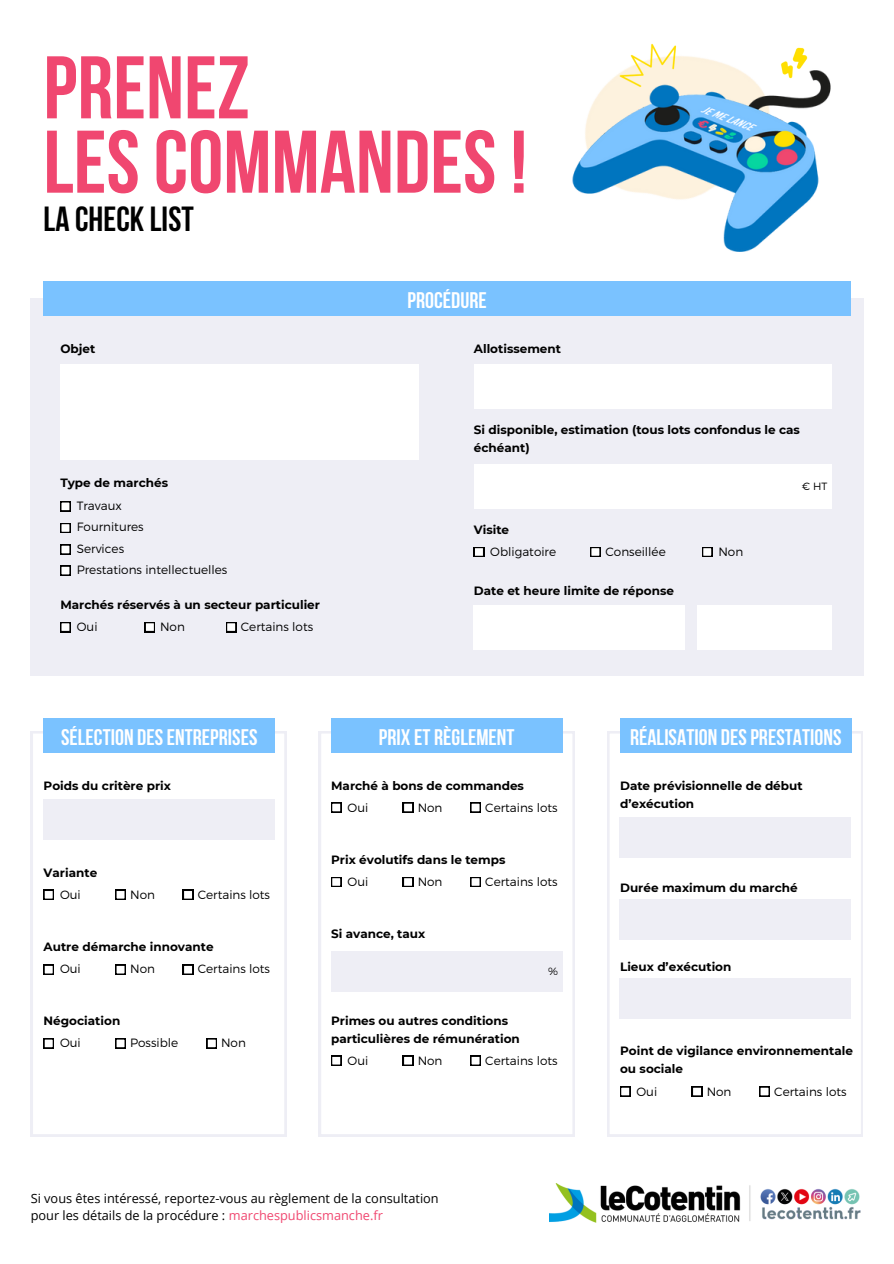
<style>
.page{position:relative;width:894px;height:1264px;background:#fff}
.page>*{position:absolute;margin:0;border:0;box-sizing:border-box;transform-origin:0 0}
.t1{font:700 88.5px/74.2px "Bebas Neue";color:#f04770}
.t2{font:700 34.8px "Bebas Neue";color:#000}
.t3{font:700 22.5px "Bebas Neue";color:#fff}
.t4{font:12.75px/17px "Open Sans";color:#000}
.t5{font:700 12px/18px "Montserrat";color:#000}
.t6{font:300 12px "Montserrat";color:#000}
.t7{font:300 10.5px "Montserrat";color:#000}
.s1{color:#f04770}
</style>
<div class="page">
<div style="left:31px;top:298px;width:831px;height:378px;background:#eeeef5"></div>
<svg style="left:31px;top:731px;width:255px;height:405px"></svg>
<svg style="left:319px;top:731px;width:255px;height:405px"></svg>
<div style="left:44px;top:281px;width:806px;height:35px;background:#7ac2ff"></div>
<div style="left:60px;top:501px;width:11px;height:10px;background:#000"></div>
<svg style="left:61px;top:502px;width:9px;height:9px"></svg>
<div style="left:60px;top:523px;width:11px;height:10px;background:#000"></div>
<svg style="left:61px;top:524px;width:9px;height:8px"></svg>
<div style="left:60px;top:544px;width:11px;height:10px;background:#000"></div>
<svg style="left:61px;top:545px;width:9px;height:9px"></svg>
<div style="left:60px;top:565px;width:11px;height:10px;background:#000"></div>
<svg style="left:61px;top:566px;width:9px;height:9px"></svg>
<div style="left:60px;top:622px;width:11px;height:10px;background:#000"></div>
<svg style="left:61px;top:623px;width:9px;height:8px"></svg>
<svg style="left:44px;top:889px;width:10px;height:10px"></svg>
<svg style="left:331px;top:802px;width:10px;height:10px"></svg>
<svg style="left:607px;top:731px;width:255px;height:405px"></svg>
<svg style="left:620px;top:1086px;width:10px;height:10px"></svg>
<svg style="left:331px;top:877px;width:10px;height:9px"></svg>
<svg style="left:331px;top:1055px;width:10px;height:10px"></svg>
<svg style="left:44px;top:964px;width:10px;height:10px"></svg>
<svg style="left:44px;top:1038px;width:10px;height:10px"></svg>
<div style="left:115px;top:889px;width:11px;height:10px;background:#000"></div>
<svg style="left:116px;top:891px;width:9px;height:8px"></svg>
<svg style="left:403px;top:802px;width:10px;height:10px"></svg>
<div style="left:691px;top:1086px;width:11px;height:10px;background:#000"></div>
<svg style="left:693px;top:1087px;width:8px;height:9px"></svg>
<svg style="left:403px;top:877px;width:10px;height:9px"></svg>
<svg style="left:403px;top:1055px;width:10px;height:10px"></svg>
<div style="left:115px;top:964px;width:11px;height:10px;background:#000"></div>
<svg style="left:116px;top:965px;width:9px;height:9px"></svg>
<div style="left:115px;top:1038px;width:11px;height:10px;background:#000"></div>
<svg style="left:116px;top:1039px;width:9px;height:9px"></svg>
<svg style="left:183px;top:889px;width:10px;height:10px"></svg>
<svg style="left:470px;top:802px;width:10px;height:10px"></svg>
<svg style="left:759px;top:1086px;width:10px;height:10px"></svg>
<svg style="left:470px;top:877px;width:10px;height:9px"></svg>
<svg style="left:470px;top:1055px;width:10px;height:10px"></svg>
<svg style="left:183px;top:964px;width:10px;height:10px"></svg>
<svg style="left:207px;top:1038px;width:10px;height:10px"></svg>
<svg style="left:473px;top:547px;width:11px;height:10px"></svg>
<svg style="left:145px;top:622px;width:10px;height:10px"></svg>
<svg style="left:590px;top:547px;width:10px;height:10px"></svg>
<svg style="left:226px;top:622px;width:10px;height:10px"></svg>
<svg style="left:702px;top:547px;width:10px;height:10px"></svg>
<div style="left:60px;top:364px;width:358px;height:96px;background:#fff"></div>
<div style="left:473px;top:364px;width:358px;height:44px;background:#fff"></div>
<div style="left:473px;top:463px;width:358px;height:45px;background:#fff"></div>
<div style="left:473px;top:604px;width:211px;height:45px;background:#fff"></div>
<div style="left:696px;top:604px;width:135px;height:45px;background:#fff"></div>
<div style="left:44px;top:718px;width:231px;height:34px;background:#7ac2ff"></div>
<div style="left:44px;top:799px;width:231px;height:40px;background:#eeeef5"></div>
<div style="left:620px;top:718px;width:231px;height:34px;background:#7ac2ff"></div>
<div style="left:331px;top:718px;width:231px;height:34px;background:#7ac2ff"></div>
<div style="left:331px;top:951px;width:231px;height:40px;background:#eeeef5"></div>
<div style="left:619px;top:817px;width:231px;height:41px;background:#eeeef5"></div>
<div style="left:619px;top:899px;width:231px;height:41px;background:#eeeef5"></div>
<div style="left:619px;top:978px;width:231px;height:41px;background:#eeeef5"></div>
<img style="left:572px;top:56px;width:259px;height:196px">
<img style="left:777px;top:47px;width:33px;height:38px">
<img style="left:618px;top:43px;width:63px;height:47px">
<img style="left:549px;top:1183px;width:312px;height:39px">
<h4 class="t1" style="left:44px;top:59px;width:485px">PRENEZ<br>LES COMMANDES !</h4>
<h4 class="t2" style="left:44px;top:204px;width:152px">LA CHECK LIST</h4>
<h4 class="t5" style="left:60px;top:340px;width:36px">Objet</h4>
<h4 class="t5" style="left:60px;top:474px;width:109px">Type de marchés</h4>
<h4 class="t6" style="left:77px;top:497px;width:47px">Travaux</h4>
<h4 class="t6" style="left:77px;top:519px;width:68px">Fournitures</h4>
<h3 class="t6" style="left:77px;top:540px;width:49px">Services</h3>
<h4 class="t6" style="left:77px;top:562px;width:152px">Prestations intellectuelles</h4>
<h3 class="t5" style="left:60px;top:595px;width:261px">Marchés réservés à un secteur particulier</h3>
<h3 class="t6" style="left:77px;top:619px;width:22px">Oui</h3>
<h3 class="t6" style="left:160px;top:619px;width:26px">Non</h3>
<h3 class="t6" style="left:241px;top:619px;width:74px">Certains lots</h3>
<h3 class="t3" style="left:407px;top:291px;width:81px">PROCÉDURE</h3>
<h3 class="t5" style="left:473px;top:340px;width:89px">Allotissement</h3>
<h4 class="t5" style="left:473px;top:420px;width:327px">Si disponible, estimation (tous lots confondus le cas échéant)</h4>
<h3 class="t5" style="left:473px;top:521px;width:37px">Visite</h3>
<p class="t6" style="left:490px;top:544px;width:67px">Obligatoire</p>
<p class="t6" style="left:605px;top:544px;width:62px">Conseillée</p>
<p class="t6" style="left:718px;top:544px;width:26px">Non</p>
<h2 class="t5" style="left:473px;top:582px;width:201px">Date et heure limite de réponse</h2>
<h3 class="t7" style="left:801px;top:479px;width:27px">€ HT</h3>
<h3 class="t3" style="left:61px;top:728px;width:198px">SÉLECTION DES ENTREPRISES</h3>
<p class="t3" style="left:379px;top:728px;width:137px">PRIX ET RÈGLEMENT</p>
<h4 class="t3" style="left:629px;top:728px;width:213px">RÉALISATION DES PRESTATIONS</h4>
<h3 class="t5" style="left:44px;top:776px;width:129px">Poids du critère prix</h3>
<h3 class="t5" style="left:44px;top:863px;width:55px">Variante</h3>
<h4 class="t6" style="left:60px;top:886px;width:22px">Oui</h4>
<h4 class="t6" style="left:130px;top:886px;width:26px">Non</h4>
<h4 class="t6" style="left:198px;top:886px;width:74px">Certains lots</h4>
<h3 class="t5" style="left:44px;top:937px;width:171px">Autre démarche innovante</h3>
<h4 class="t6" style="left:60px;top:960px;width:22px">Oui</h4>
<h4 class="t6" style="left:130px;top:960px;width:26px">Non</h4>
<h4 class="t6" style="left:198px;top:960px;width:74px">Certains lots</h4>
<h3 class="t5" style="left:44px;top:1011px;width:78px">Négociation</h3>
<h4 class="t6" style="left:60px;top:1034px;width:22px">Oui</h4>
<h4 class="t6" style="left:130px;top:1034px;width:50px">Possible</h4>
<h4 class="t6" style="left:221px;top:1034px;width:26px">Non</h4>
<p class="t5" style="left:331px;top:776px;width:194px">Marché à bons de commandes</p>
<p class="t6" style="left:347px;top:799px;width:22px">Oui</p>
<p class="t6" style="left:417px;top:799px;width:26px">Non</p>
<p class="t6" style="left:485px;top:799px;width:74px">Certains lots</p>
<p class="t5" style="left:331px;top:850px;width:176px">Prix évolutifs dans le temps</p>
<p class="t6" style="left:347px;top:873px;width:22px">Oui</p>
<p class="t6" style="left:417px;top:873px;width:26px">Non</p>
<p class="t6" style="left:485px;top:873px;width:74px">Certains lots</p>
<h1 class="t5" style="left:331px;top:924px;width:96px">Si avance, taux</h1>
<h2 class="t7" style="left:548px;top:964px;width:11px">%</h2>
<h2 class="t5" style="left:331px;top:1011px;width:190px">Primes ou autres conditions particulières de rémunération</h2>
<h3 class="t6" style="left:347px;top:1052px;width:22px">Oui</h3>
<h3 class="t6" style="left:417px;top:1052px;width:26px">Non</h3>
<h3 class="t6" style="left:485px;top:1052px;width:74px">Certains lots</h3>
<h4 class="t4" style="left:31px;top:1189px;width:409px">Si vous êtes intéressé, reportez-vous au règlement de la consultation pour les détails de la procédure : <span class="s1">marchespublicsmanche.fr</span></h4>
<h2 class="t5" style="left:620px;top:776px;width:184px">Date prévisionnelle de début d’exécution</h2>
<h3 class="t5" style="left:620px;top:879px;width:179px">Durée maximum du marché</h3>
<h4 class="t5" style="left:620px;top:957px;width:113px">Lieux d’exécution</h4>
<h3 class="t5" style="left:620px;top:1042px;width:234px">Point de vigilance environnementale ou sociale</h3>
<h4 class="t6" style="left:636px;top:1083px;width:22px">Oui</h4>
<h4 class="t6" style="left:706px;top:1083px;width:26px">Non</h4>
<h4 class="t6" style="left:774px;top:1083px;width:74px">Certains lots</h4>
</div>
